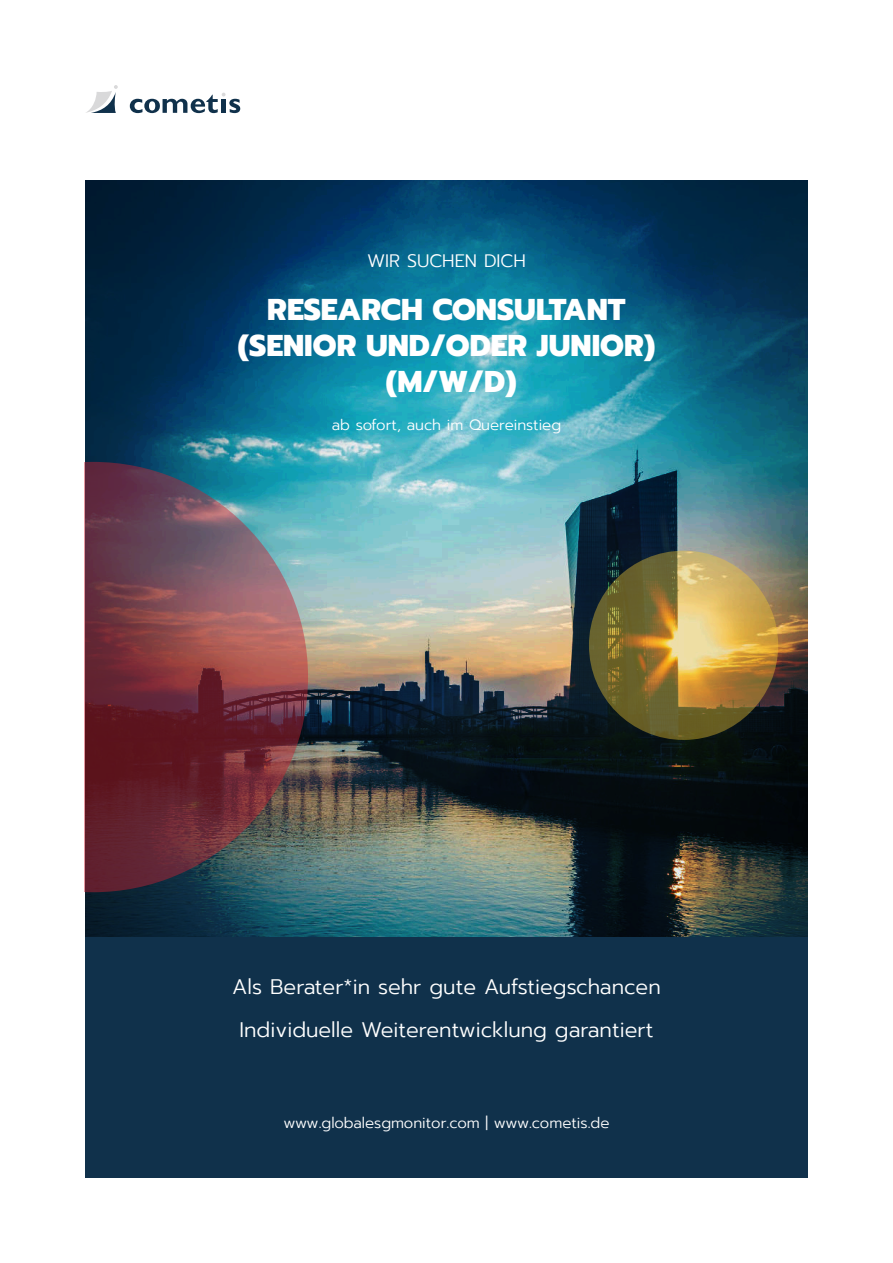
<style>
.page{position:relative;width:893px;height:1263px;background:#fff}
.page>*{position:absolute;margin:0;border:0;box-sizing:border-box;transform-origin:0 0}
.t1{font:800 30px/36px "Prompt";color:#fff;text-align:center}
.t2{font:300 21px/42.8px "Prompt";color:#fff;text-align:center}
.t3{font:300 18px "Prompt";color:#fff}
.t4{font:300 15px "Prompt";color:#fff}
</style>
<div class="page">
<div style="left:85px;top:936px;width:723px;height:242px;background:#10314b"></div>
<img style="left:85px;top:181px;width:723px;height:755px">
<svg style="left:130px;top:93px;width:110px;height:20px"></svg>
<svg style="left:86px;top:85px;width:32px;height:28px"></svg>
<svg style="left:589px;top:551px;width:189px;height:189px;background:#a48943"></svg>
<img style="left:85px;top:462px;width:223px;height:430px">
<p class="t3" style="left:367px;top:252px;width:160px">WIR SUCHEN DICH</p>
<h1 class="t1" style="left:238px;top:293px;width:419px">RESEARCH CONSULTANT (SENIOR UND/ODER JUNIOR) (M/W/D)</h1>
<p class="t4" style="left:332px;top:418px;width:231px">ab sofort, auch im Quereinstieg</p>
<p class="t2" style="left:232px;top:966px;width:430px">Als Berater*in sehr gute Aufstiegschancen<br>Individuelle Weiterentwicklung garantiert</p>
<p class="t4" style="left:283px;top:1115px;width:327px">www.globalesgmonitor.com | www.cometis.de</p>
</div>
